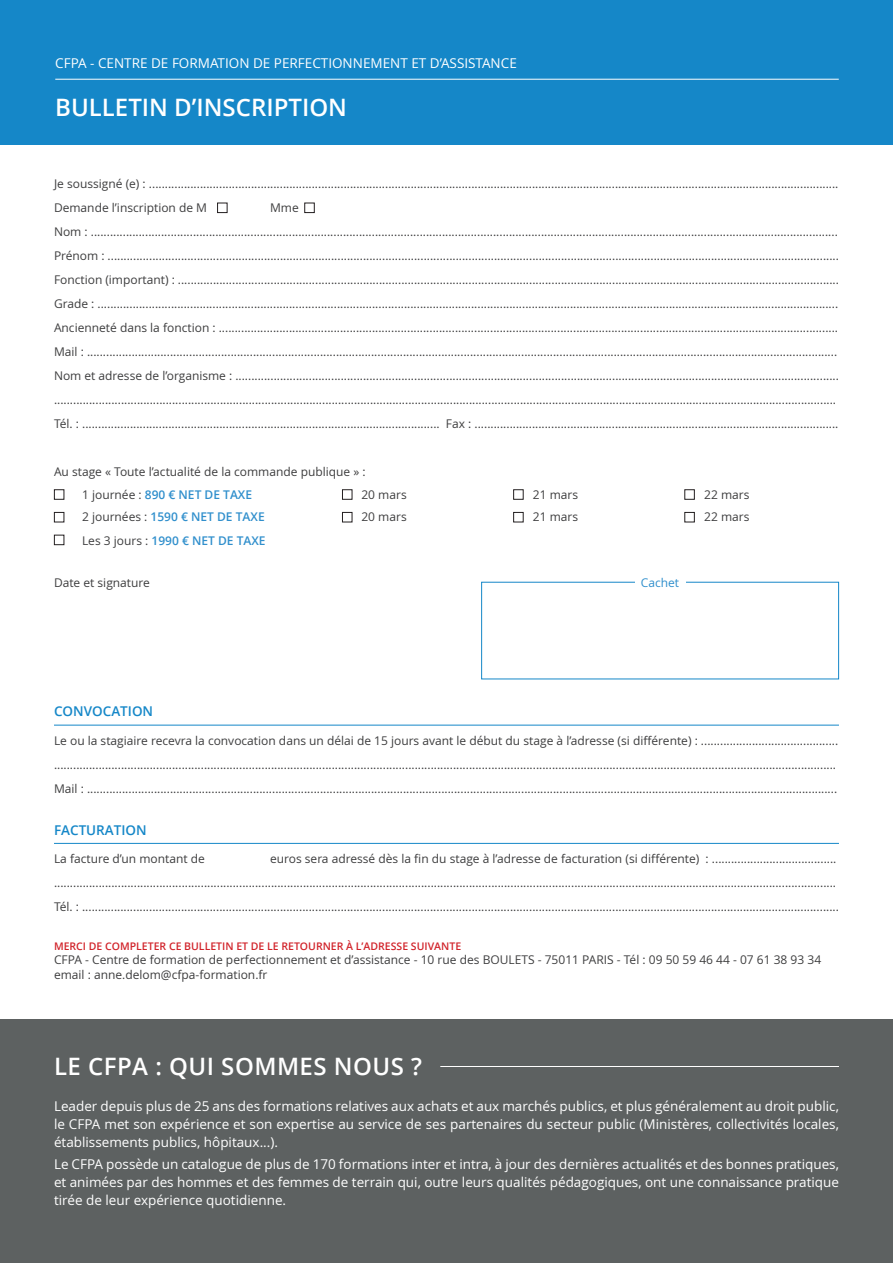
<style>
.page{position:relative;width:893px;height:1263px;background:#fff}
.page>*{position:absolute;margin:0;border:0;box-sizing:border-box;transform-origin:0 0}
.t1{font:600 24px "Open Sans";color:#fff}
.t2{font:600 24px "Open Sans";letter-spacing:.02em;color:#fff}
.t3{font:13.5px/18px "Open Sans";color:#fff;text-align:justify}
.t4{font:600 13.5px "Open Sans";color:#1587c8}
.t5{font:12px/24px "Open Sans";color:#3e3e3f}
.t6{font:600 12px "Open Sans";color:#308fcc}
.t7{font:12px "Open Sans";color:#308fcc}
.t8{font:600 10.5px "Open Sans";color:#d1232a}
.s1{font-weight:600;color:#308fcc}
.s2{font-weight:400;color:#3e3e3f}
</style>
<div class="page">
<div style="left:0;top:1019px;width:893px;height:244px;background:#5d6161"></div>
<div style="left:0;top:0;width:893px;height:144px;background:#1587c8"></div>
<hr style="left:54px;top:725px;width:785px;height:1px;background:#1587c8">
<hr style="left:54px;top:843px;width:785px;height:1px;background:#1587c8">
<div style="left:13px;top:26px;width:868px;height:119px;background:#1587c8"></div>
<hr style="left:55px;top:79px;width:784px;height:1px;background:#fff">
<div style="left:217px;top:203px;width:10px;height:10px;border:1px solid #231f20"></div>
<div style="left:304px;top:203px;width:11px;height:10px;border:1px solid #231f20"></div>
<hr style="left:440px;top:1066px;width:399px;height:1px;background:#fff">
<div style="left:54px;top:489px;width:10px;height:11px;border:1px solid #231f20"></div>
<div style="left:342px;top:489px;width:10px;height:11px;border:1px solid #231f20"></div>
<div style="left:513px;top:489px;width:11px;height:11px;border:1px solid #231f20"></div>
<div style="left:684px;top:489px;width:11px;height:11px;border:1px solid #231f20"></div>
<div style="left:54px;top:512px;width:10px;height:10px;border:1px solid #231f20"></div>
<div style="left:342px;top:512px;width:10px;height:10px;border:1px solid #231f20"></div>
<div style="left:513px;top:512px;width:11px;height:10px;border:1px solid #231f20"></div>
<div style="left:684px;top:512px;width:11px;height:10px;border:1px solid #231f20"></div>
<div style="left:54px;top:535px;width:10px;height:10px;border:1px solid #231f20"></div>
<p class="t3" style="left:55px;top:55px;width:463px">CFPA - CENTRE DE FORMATION DE PERFECTIONNEMENT ET D’ASSISTANCE</p>
<h1 class="t1" style="left:55px;top:91px;width:293px">BULLETIN D’INSCRIPTION</h1>
<p class="t5" style="left:54px;top:172px;width:786px">Je soussigné (e) : ........................................................................................................................................................................................................................<br>Demande l’inscription de M</p>
<p class="t5" style="left:54px;top:196px;width:786px;text-indent:216px">Mme<br>Nom : ..........................................................................................................................................................................................................................................<br>Prénom : .....................................................................................................................................................................................................................................<br>Fonction (important) : ...............................................................................................................................................................................................................<br>Grade : ........................................................................................................................................................................................................................................<br>Ancienneté dans la fonction : ..................................................................................................................................................................................................<br>Mail : ...........................................................................................................................................................................................................................................<br>Nom et adresse de l’organisme : ............................................................................................................................................................................................. .....................................................................................................................................................................................................................................................<br>Tél. : ................................................................................................................ Fax : ..................................................................................................................</p>
<p class="t5" style="left:82px;top:461px;width:285px;line-height:22.5px;text-indent:-28px">Au stage « Toute l’actualité de la commande publique » :<br>1 journée : <span class="s1">890 € NET DE TAXE</span></p>
<p class="t5" style="left:361px;top:483px;width:47px">20 mars</p>
<p class="t5" style="left:533px;top:483px;width:47px">21 mars</p>
<p class="t5" style="left:704px;top:483px;width:47px">22 mars</p>
<p class="t6" style="left:82px;top:509px;width:184px"><span class="s2">2 journées :</span> 1590 € NET DE TAXE</p>
<p class="t5" style="left:361px;top:505px;width:47px">20 mars</p>
<p class="t5" style="left:533px;top:505px;width:47px">21 mars</p>
<p class="t5" style="left:704px;top:505px;width:47px">22 mars</p>
<p class="t6" style="left:82px;top:533px;width:185px"><span class="s2">Les 3 jours :</span> 1990 € NET DE TAXE</p>
<p class="t5" style="left:54px;top:571px;width:97px">Date et signature</p>
<p class="t7" style="left:641px;top:576px;width:40px">Cachet</p>
<p class="t4" style="left:54px;top:702px;width:101px">CONVOCATION</p>
<p class="t5" style="left:54px;top:728px;width:786px">Le ou la stagiaire recevra la convocation dans un délai de 15 jours avant le début du stage à l’adresse (si différente) : ........................................... .....................................................................................................................................................................................................................................................<br>Mail : ...........................................................................................................................................................................................................................................</p>
<p class="t4" style="left:54px;top:820px;width:94px">FACTURATION</p>
<p class="t5" style="left:54px;top:847px;width:152px">La facture d’un montant de</p>
<p class="t5" style="left:54px;top:847px;width:786px;text-indent:216px">euros sera adressé dès la fin du stage à l’adresse de facturation (si différente) : ....................................... .....................................................................................................................................................................................................................................................<br>Tél. : .............................................................................................................................................................................................................................................</p>
<p class="t8" style="left:54px;top:939px;width:409px">MERCI DE COMPLETER CE BULLETIN ET DE LE RETOURNER À L’ADRESSE SUIVANTE</p>
<p class="t5" style="left:54px;top:953px;width:769px;line-height:14.4px">CFPA - Centre de formation de perfectionnement et d’assistance - 10 rue des BOULETS - 75011 PARIS - Tél : 09 50 59 46 44 - 07 61 38 93 34 email : anne.delom@cfpa-formation.fr</p>
<h1 class="t2" style="left:54px;top:1049px;width:370px">LE CFPA : QUI SOMMES NOUS ?</h1>
<p class="t3" style="left:54px;top:1097px;width:786px">Leader depuis plus de 25 ans des formations relatives aux achats et aux marchés publics, et plus généralement au droit public, le CFPA met son expérience et son expertise au service de ses partenaires du secteur public (Ministères, collectivités locales, établissements publics, hôpitaux...).</p>
<p class="t3" style="left:54px;top:1156px;width:786px">Le CFPA possède un catalogue de plus de 170 formations inter et intra, à jour des dernières actualités et des bonnes pratiques, et animées par des hommes et des femmes de terrain qui, outre leurs qualités pédagogiques, ont une connaissance pratique tirée de leur expérience quotidienne.</p>
</div>
